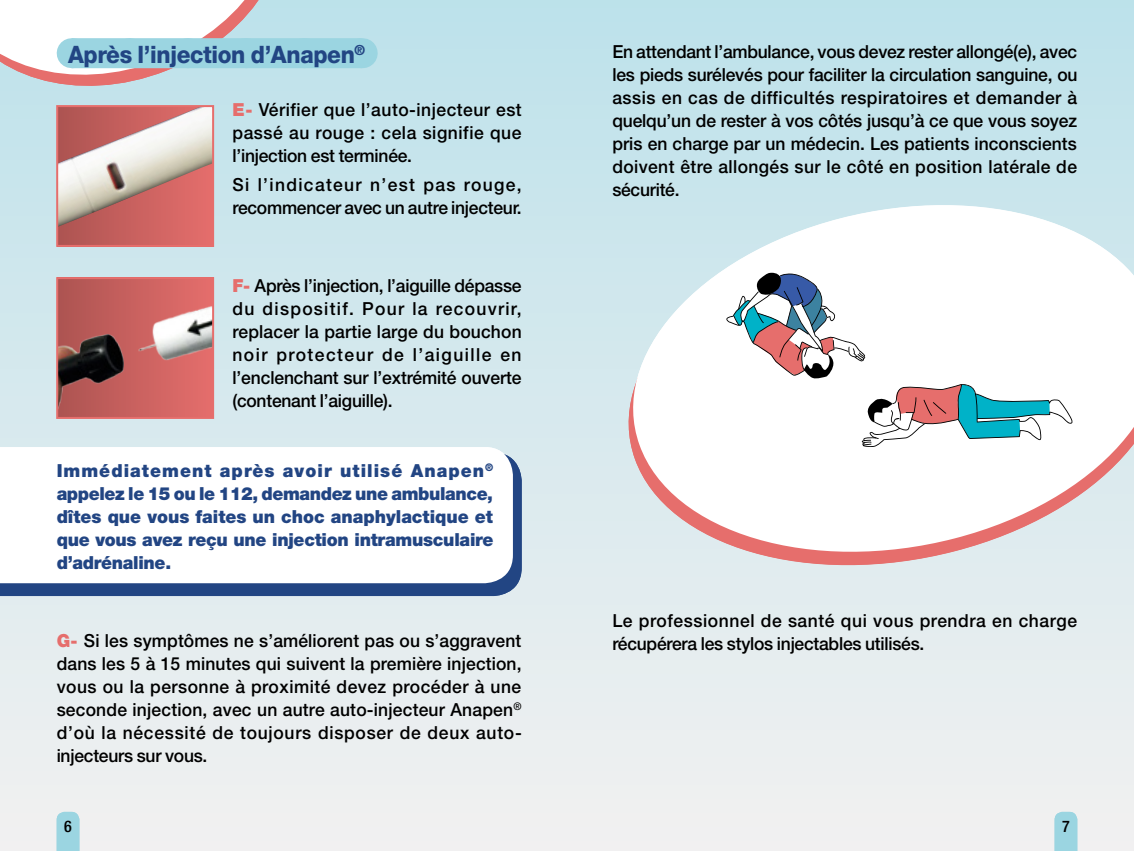
<style>
.page{position:relative;width:1134px;height:851px;background:#fff}
.page>*{position:absolute;margin:0;border:0;box-sizing:border-box;transform-origin:0 0}
.t1{font:800 24px "Helvetica Neue LT Std";letter-spacing:-.015em;color:#224583;scale:.94 1}
.t2{font:500 18px/23px "Helvetica Neue LT Std";letter-spacing:-.005em;color:#000;text-align:justify}
.t3{font:900 18px/23px "Helvetica Neue LT Std";letter-spacing:-.015em;color:#224583;text-align:justify}
.t4{font:500 18px/23px "Helvetica Neue LT Std";letter-spacing:.015em;color:#000}
.t5{font:500 condensed 16px "Helvetica Neue LT Std";color:#000}
.s1{font-weight:900;color:#e66e6c}
</style>
<div class="page">
<div style="left:0;top:0;width:1134px;height:850px;background:linear-gradient(to bottom,#bde2eb,#f2f1f1)"></div>
<svg style="left:0;top:452px;width:522px;height:144px;background:#2c4e88"></svg>
<svg style="left:0;top:447px;width:513px;height:136px"></svg>
<svg style="left:57px;top:811px;width:22px;height:39px"></svg>
<div style="left:72px;top:38px;width:290px;height:30px;background:#9bd5e1"></div>
<svg style="left:0;top:0;width:333px;height:106px"></svg>
<hr style="left:72px;top:38px;width:1px;height:30px;background:#9bd5e1">
<hr style="left:362px;top:38px;width:1px;height:30px;background:#9bd5e1">
<div style="left:57px;top:106px;width:156px;height:141px;background:linear-gradient(to right,#ac5451,#e56e6c)"></div>
<img style="left:59px;top:108px;width:152px;height:119px">
<div style="left:56px;top:105px;width:158px;height:142px;border:2px solid #e66e6c"></div>
<img style="left:59px;top:280px;width:152px;height:136px">
<div style="left:56px;top:277px;width:158px;height:142px;border:2px solid #e66e6c"></div>
<svg style="left:603px;top:193px;width:531px;height:395px;background:#dfebee"></svg>
<svg style="left:608px;top:182px;width:526px;height:393px"></svg>
<svg style="left:1054px;top:811px;width:23px;height:39px"></svg>
<svg style="left:726px;top:270px;width:347px;height:177px"></svg>
<h1 class="t1" style="left:68px;top:40px;width:318px">Après l’injection d’Anapen<sup>®</sup></h1>
<p class="t2" style="left:232px;top:98px;width:291px"><span class="s1">E-</span> Vérifier que l’auto-injecteur est passé au rouge : cela signifie que l’injection est terminée.</p>
<p class="t2" style="left:232px;top:173px;width:291px">Si l’indicateur n’est pas rouge, recommencer avec un autre injecteur.</p>
<p class="t2" style="left:232px;top:274px;width:291px"><span class="s1">F-</span> Après l’injection, l’aiguille dépasse du dispositif. Pour la recouvrir, replacer la partie large du bouchon noir protecteur de l’aiguille en l’enclenchant sur l’extrémité ouverte (contenant l’aiguille).</p>
<p class="t3" style="left:57px;top:458px;width:438px">Immédiatement après avoir utilisé Anapen<sup>® </sup>appelez le 15 ou le 112, demandez une ambulance, dîtes que vous faites un choc anaphylactique et que vous avez reçu une injection intramusculaire d’adrénaline.</p>
<p class="t2" style="left:57px;top:628px;width:467px"><span class="s1">G-</span> Si les symptômes ne s’améliorent pas ou s’aggravent dans les 5 à 15 minutes qui suivent la première injection, vous ou la personne à proximité devez procéder à une seconde injection, avec un autre auto-injecteur Anapen<sup>® </sup>d’où la nécessité de toujours disposer de deux auto&shy;injecteurs sur vous.</p>
<p class="t5" style="left:64px;top:816px;width:9px">6</p>
<p class="t2" style="left:612px;top:40px;width:467px">En attendant l’ambulance, vous devez rester allongé(e), avec les pieds surélevés pour faciliter la circulation sanguine, ou assis en cas de difficultés respiratoires et demander à quelqu’un de rester à vos côtés jusqu’à ce que vous soyez pris en charge par un médecin. Les patients inconscients doivent être allongés sur le côté en position latérale de sécurité.</p>
<p class="t4" style="left:612px;top:608px;width:466px">Le professionnel de santé qui vous prendra en charge récupérera les stylos injectables utilisés.</p>
<p class="t5" style="left:1062px;top:816px;width:9px">7</p>
</div>
